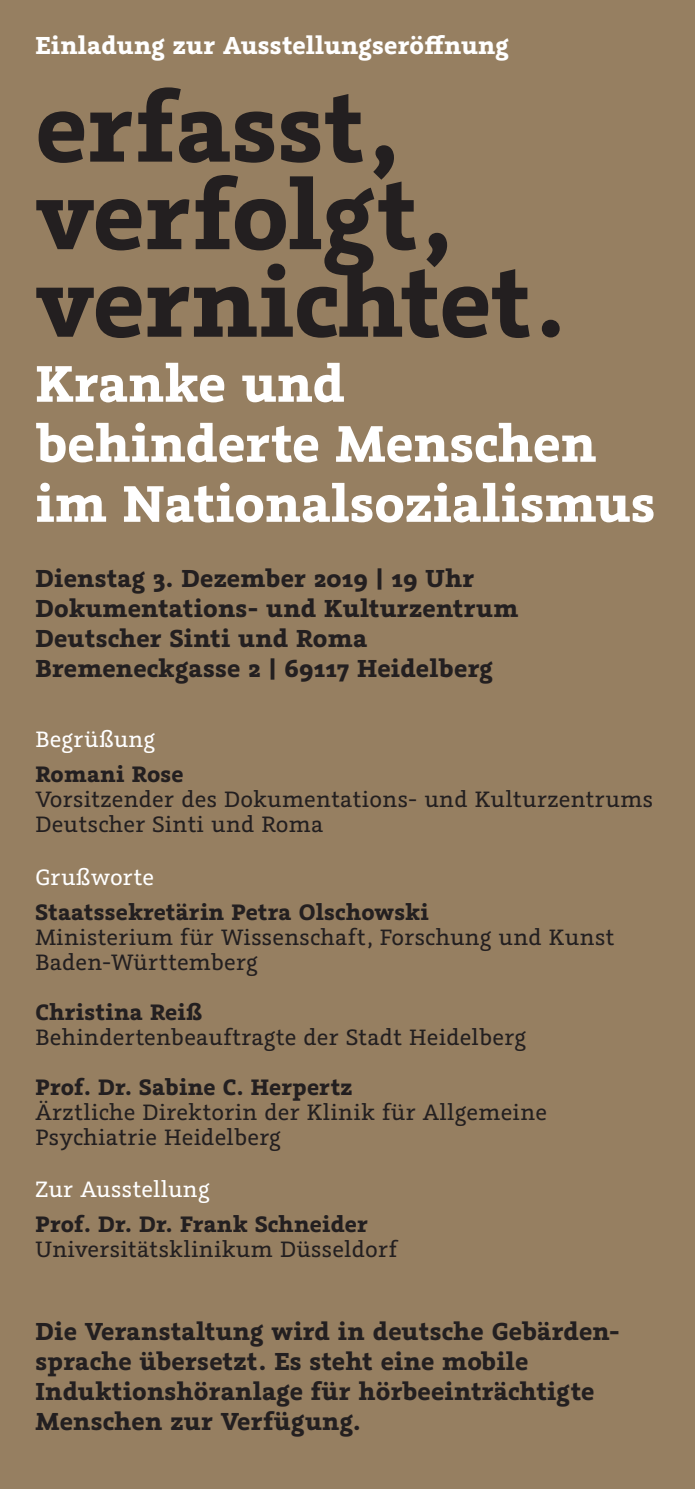
<style>
.page{position:relative;width:695px;height:1489px;background:#fff}
.page>*{position:absolute;margin:0;border:0;box-sizing:border-box;transform-origin:0 0}
.t1{font:700 107.5px "Graublau Slab";color:#231f20}
.t2{font:700 57.5px/60px "Graublau Slab";color:#fff}
.t3{font:700 27.5px/30px "Graublau Slab";letter-spacing:.01em;color:#231f20}
.t4{font:700 27.5px "Graublau Slab";letter-spacing:.01em;color:#fff}
.t5{font:25px/25px "Graublau Slab";letter-spacing:.01em;color:#231f20}
.t6{font:700 25px "Graublau Slab";letter-spacing:.01em;color:#231f20}
.t7{font:25px "Graublau Slab";letter-spacing:.01em;color:#fff}
</style>
<div class="page">
<div style="left:0;top:0;width:694px;height:1488px;background:#967f61"></div>
<svg style="left:339px;top:264px;width:63px;height:73px"></svg>
<p class="t4" style="left:35px;top:28px;width:475px">Einladung zur Ausstellungseröffnung</p>
<p class="t1" style="left:35px;top:58px;width:364px">erfasst,</p>
<p class="t1" style="left:35px;top:146px;width:418px">verfolgt,</p>
<p class="t1" style="left:35px;top:233px;width:531px">vernic tet.</p>
<p class="t2" style="left:35px;top:353px;width:311px">Kranke und</p>
<p class="t2" style="left:35px;top:413px;width:621px">behinderte Menschen im Nationalsozialismus</p>
<p class="t3" style="left:35px;top:563px;width:440px">Dienstag 3. Dezember 2019 | 19 Uhr</p>
<p class="t3" style="left:35px;top:593px;width:484px">Dokumentations- und Kulturzentrum</p>
<p class="t3" style="left:35px;top:623px;width:333px">Deutscher Sinti und Roma</p>
<p class="t3" style="left:35px;top:653px;width:459px">Bremeneckgasse 2 | 69117 Heidelberg</p>
<p class="t7" style="left:35px;top:723px;width:121px">Begrüßung</p>
<p class="t6" style="left:35px;top:758px;width:150px">Romani Rose</p>
<p class="t5" style="left:35px;top:786px;width:619px">Vorsitzender des Dokumentations- und Kulturzentrums<br>Deutscher Sinti und Roma</p>
<p class="t7" style="left:35px;top:861px;width:120px">Grußworte</p>
<p class="t6" style="left:35px;top:895px;width:395px">Staatssekretärin Petra Olschowski</p>
<p class="t5" style="left:35px;top:923px;width:580px">Ministerium für Wissenschaft, Forschung und Kunst<br>Baden-Württemberg</p>
<p class="t6" style="left:35px;top:995px;width:168px">Christina Reiß</p>
<p class="t5" style="left:35px;top:1023px;width:492px">Behindertenbeauftragte der Stadt Heidelberg</p>
<p class="t6" style="left:35px;top:1070px;width:318px">Prof. Dr. Sabine C. Herpertz</p>
<p class="t5" style="left:35px;top:1098px;width:513px">Ärztliche Direktorin der Klinik für Allgemeine</p>
<p class="t5" style="left:35px;top:1123px;width:247px">Psychiatrie Heidelberg</p>
<p class="t7" style="left:35px;top:1173px;width:176px">Zur Ausstellung</p>
<p class="t6" style="left:35px;top:1208px;width:334px">Prof. Dr. Dr. Frank Schneider</p>
<p class="t5" style="left:35px;top:1236px;width:363px">Universitätsklinikum Düsseldorf</p>
<p class="t3" style="left:35px;top:1315px;width:585px">Die Veranstaltung wird in deutsche Gebärden&shy;sprache übersetzt. Es steht eine mobile</p>
<p class="t3" style="left:35px;top:1375px;width:560px">Induktionshöranlage für hörbeeinträchtigte<br>Menschen zur Verfügung.</p>
</div>
